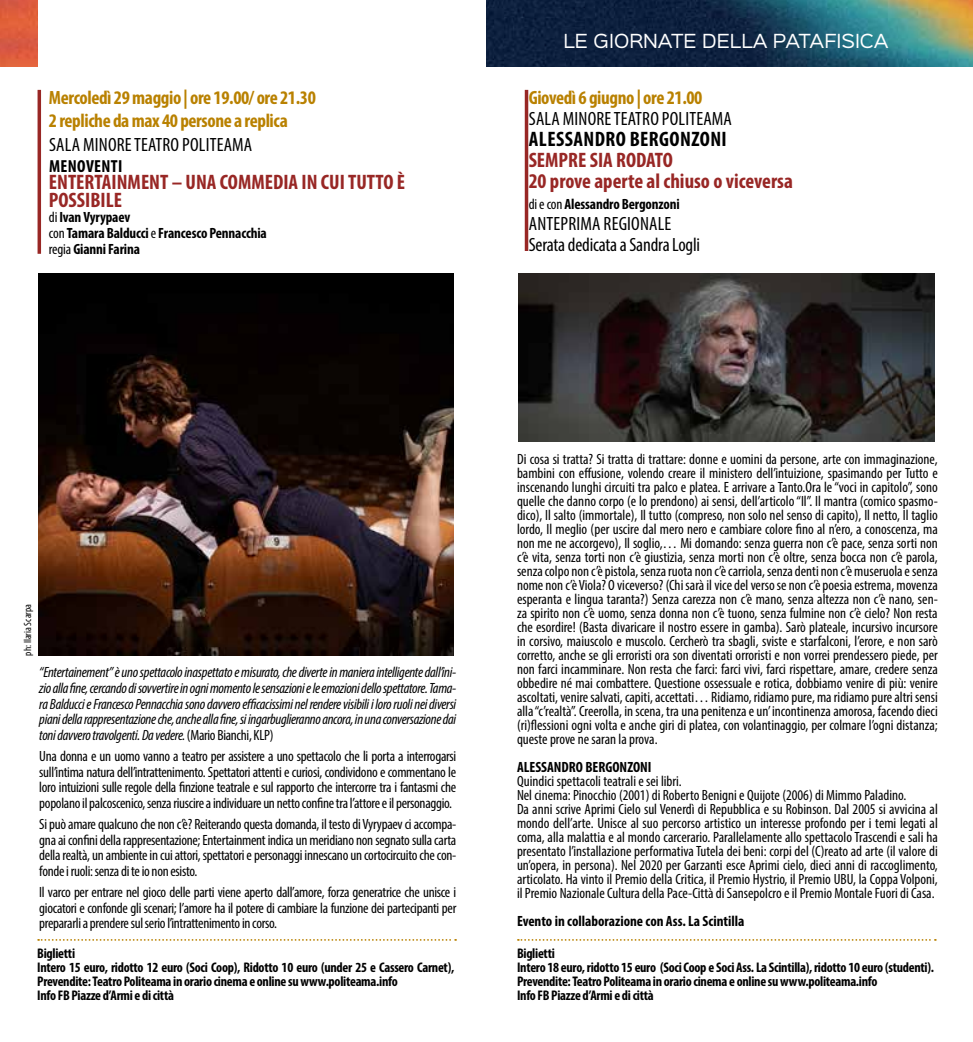
<style>
.page{position:relative;width:973px;height:1042px;background:#fff}
.page>*{position:absolute;margin:0;border:0;box-sizing:border-box;transform-origin:0 0}
.t1{font:700 condensed 21px/21px "Myriad Pro";color:#982725}
.t2{font:700 condensed 21px "Myriad Pro";letter-spacing:.02em;color:#000}
.t3{font:condensed 19.25px/21px "Myriad Pro";letter-spacing:.01em;color:#000}
.t4{font:700 condensed 19.25px/23.1px "Myriad Pro";letter-spacing:-.02em;color:#b98100}
.t5{font:17.5px "Sinkin Sans 400";color:#fff}
.t6{font:700 condensed 17.5px "Myriad Pro";letter-spacing:.02em;color:#000}
.t7{font:condensed 14.88px/14px "Myriad Pro";color:#000;text-align:justify}
.t8{font:italic condensed 14.88px/15.8px "Myriad Pro";letter-spacing:-.02em;color:#000;text-align:justify}
.t9{font:700 condensed 14.88px/15.8px "Myriad Pro";letter-spacing:-.01em;color:#000}
.t10{font:700 condensed 14px/14px "Myriad Pro";letter-spacing:-.02em;color:#000}
.t11{font:condensed 10.5px "Myriad Pro";color:#000}
.s1{font-weight:400}
.s2{font-style:normal}
</style>
<div class="page">
<svg style="left:38px;top:939px;width:418px;height:2px"></svg>
<svg style="left:518px;top:939px;width:417px;height:2px"></svg>
<img style="left:486px;top:0;width:486px;height:67px">
<img style="left:0;top:0;width:37px;height:67px">
<svg style="left:524px;top:90px;width:4px;height:161px"></svg>
<hr style="left:38px;top:90px;width:3px;height:164px;background:#982725">
<img style="left:518px;top:274px;width:415px;height:167px">
<img style="left:38px;top:274px;width:415px;height:381px">
<p class="t4" style="left:49px;top:86px;width:268px">Mercoledì 29 maggio | ore 19.00/ ore 21.30<br>2 repliche da max 40 persone a replica</p>
<p class="t3" style="left:49px;top:133px;width:204px">SALA MINORE TEATRO POLITEAMA</p>
<p class="t6" style="left:49px;top:155px;width:75px">MENOVENTI</p>
<h1 class="t1" style="left:49px;top:173px;width:357px;line-height:17.5px">ENTERTAINMENT – UNA COMMEDIA IN CUI TUTTO È<br>POSSIBILE</h1>
<p class="t9" style="left:49px;top:209px;width:219px"><span class="s1">di</span> Ivan Vyrypaev<br><span class="s1">con</span> Tamara Balducci <span class="s1">e</span> Francesco Pennacchia <span class="s1">regia</span> GianniFarina</p>
<p class="t5" style="left:563px;top:26px;width:326px">LE GIORNATE DELLA PATAFISICA</p>
<p class="t4" style="left:528px;top:86px;width:175px">Giovedì 6 giugno | ore 21.00</p>
<p class="t3" style="left:528px;top:108px;width:204px">SALA MINORE TEATRO POLITEAMA</p>
<h1 class="t2" style="left:529px;top:126px;width:199px">ALESSANDRO BERGONZONI</h1>
<h1 class="t1" style="left:528px;top:149px;width:265px">SEMPRE SIA RODATO<br>20 prove aperte al chiuso o viceversa</h1>
<p class="t9" style="left:528px;top:196px;width:153px"><span class="s1">di e con</span> Alessandro Bergonzoni</p>
<p class="t3" style="left:528px;top:213px;width:173px">ANTEPRIMA REGIONALE<br>Serata dedicata a Sandra Logli</p>
<p class="t11" style="left:21px;top:655px;width:53px;rotate:-90deg">ph: Ilaria Scarpa</p>
<p class="t8" style="left:39px;top:664px;width:418px">“Entertainement” è uno spettacolo inaspettato e misurato, che diverte in maniera intelligente dall’ini&shy;zio alla fine, cercando di sovvertire in ogni momento le sensazioni e le emozioni dello spettatore. Tama&shy;ra Balducci e Francesco Pennacchia sono davvero efficacissimi nel rendere visibili i loro ruoli nei diversi piani della rappresentazione che, anche alla fine, si ingarbuglieranno ancora, in una conversazione dai toni davvero travolgenti. Da vedere. <span class="s2">(Mario Bianchi, KLP)</span></p>
<p class="t7" style="left:39px;top:748px;width:418px;line-height:15.8px">Una donna e un uomo vanno a teatro per assistere a uno spettacolo che li porta a interrogarsi sull’intima natura dell’intrattenimento. Spettatori attenti e curiosi, condividono e commentano le loro intuizioni sulle regole della finzione teatrale e sul rapporto che intercorre tra i fantasmi che popolano il palcoscenico, senza riuscire a individuare un netto confine tra l’attore e il personaggio.</p>
<p class="t7" style="left:39px;top:816px;width:418px;line-height:15.8px">Si può amare qualcuno che non c’è? Reiterando questa domanda, il testo di Vyrypaev ci accompa&shy;gna ai confini della rappresentazione; Entertainment indica un meridiano non segnato sulla carta della realtà, un ambiente in cui attori, spettatori e personaggi innescano un cortocircuito che con&shy;fonde i ruoli: senza di te io non esisto.</p>
<p class="t7" style="left:39px;top:884px;width:418px;line-height:15.8px">Il varco per entrare nel gioco delle parti viene aperto dall’amore, forza generatrice che unisce i giocatori e confonde gli scenari; l’amore ha il potere di cambiare la funzione dei partecipanti per prepararli a prendere sul serio l’intrattenimento in corso.</p>
<p class="t7" style="left:517px;top:452px;width:422px">Di cosa si tratta? Si tratta di trattare: donne e uomini da persone, arte con immaginazione, bambini con effusione, volendo creare il ministero dell’intuizione, spasimando per Tutto e inscenando lunghi circuiti tra palco e platea. E arrivare a Tanto.Ora le “voci in capitolo”, sono quelle che danno corpo (e lo prendono) ai sensi, dell’articolo “Il”. Il mantra (comico spasmo&shy;dico), Il salto (immortale), Il tutto (compreso, non solo nel senso di capito), Il netto, Il taglio lordo, Il meglio (per uscire dal mero nero e cambiare colore fino al n’ero, a conoscenza, ma non me ne accorgevo), Il soglio,… Mi domando: senza guerra non c’è pace, senza sorti non c’è vita, senza torti non c’è giustizia, senza morti non c’è oltre, senza bocca non c’è parola, senza colpo non c’è pistola, senza ruota non c’è carriola, senza denti non c’è museruola e senza nome non c’è Viola? O viceverso? (Chi sarà il vice del verso se non c’è poesia estrema, movenza esperanta e lingua taranta?) Senza carezza non c’è mano, senza altezza non c’è nano, sen&shy;za spirito non c’è uomo, senza donna non c’è tuono, senza fulmine non c’è cielo? Non resta che esordire! (Basta divaricare il nostro essere in gamba). Sarò plateale, incursivo incursore in corsivo, maiuscolo e muscolo. Cercherò tra sbagli, sviste e starfalconi, l’erore, e non sarò corretto, anche se gli erroristi ora son diventati orroristi e non vorrei prendessero piede, per non farci incamminare. Non resta che farci: farci vivi, farci rispettare, amare, credere senza obbedire né mai combattere. Questione ossessuale e rotica, dobbiamo venire di più: venire ascoltati, venire salvati, capiti, accettati… Ridiamo, ridiamo pure, ma ridiamo pure altri sensi alla “c’realtà”. Creerolla, in scena, tra una penitenza e un’ incontinenza amorosa, facendo dieci (ri)flessioni ogni volta e anche giri di platea, con volantinaggio, per colmare l’ogni distanza; queste prove ne saran la prova.</p>
<p class="t9" style="left:517px;top:759px;width:136px">ALESSANDRO BERGONZONI</p>
<p class="t7" style="left:517px;top:774px;width:422px;text-align:left">Quindici spettacoli teatrali e sei libri.<br>Nel cinema: Pinocchio (2001) di Roberto Benigni e Quijote (2006) di Mimmo Paladino.<br>Da anni scrive Aprimi Cielo sul Venerdì di Repubblica e su Robinson. Dal 2005 si avvicina al mondo dell’arte. Unisce al suo percorso artistico un interesse profondo per i temi legati al coma, alla malattia e al mondo carcerario. Parallelamente allo spettacolo Trascendi e sali ha presentato l’installazione performativa Tutela dei beni: corpi del (C)reato ad arte (il valore di un’opera, in persona). Nel 2020 per Garzanti esce Aprimi cielo, dieci anni di raccoglimento, articolato. Ha vinto il Premio della Critica, il Premio Hystrio, il Premio UBU, la Coppa Volponi, il Premio Nazionale Cultura della Pace-Città di Sansepolcro e il Premio Montale Fuori di Casa.</p>
<p class="t9" style="left:517px;top:913px;width:229px">Evento in collaborazione con Ass. La Scintilla</p>
<p class="t10" style="left:37px;top:946px;width:418px">Biglietti<br>Intero 15 euro, ridotto 12 euro (Soci Coop), Ridotto 10 euro (under 25 e Cassero Carnet), Prevendite: Teatro Politeama in orario cinema e online su www.politeama.info<br>Info FB Piazze d’Armi e di città</p>
<p class="t10" style="left:517px;top:946px;width:418px">Biglietti<br>Intero 18 euro, ridotto 15 euro (Soci Coop e Soci Ass. La Scintilla), ridotto 10 euro (studenti).<br>Prevendite: Teatro Politeama in orario cinema e online su www.politeama.info<br>Info FB Piazze d’Armi e di città</p>
</div>
